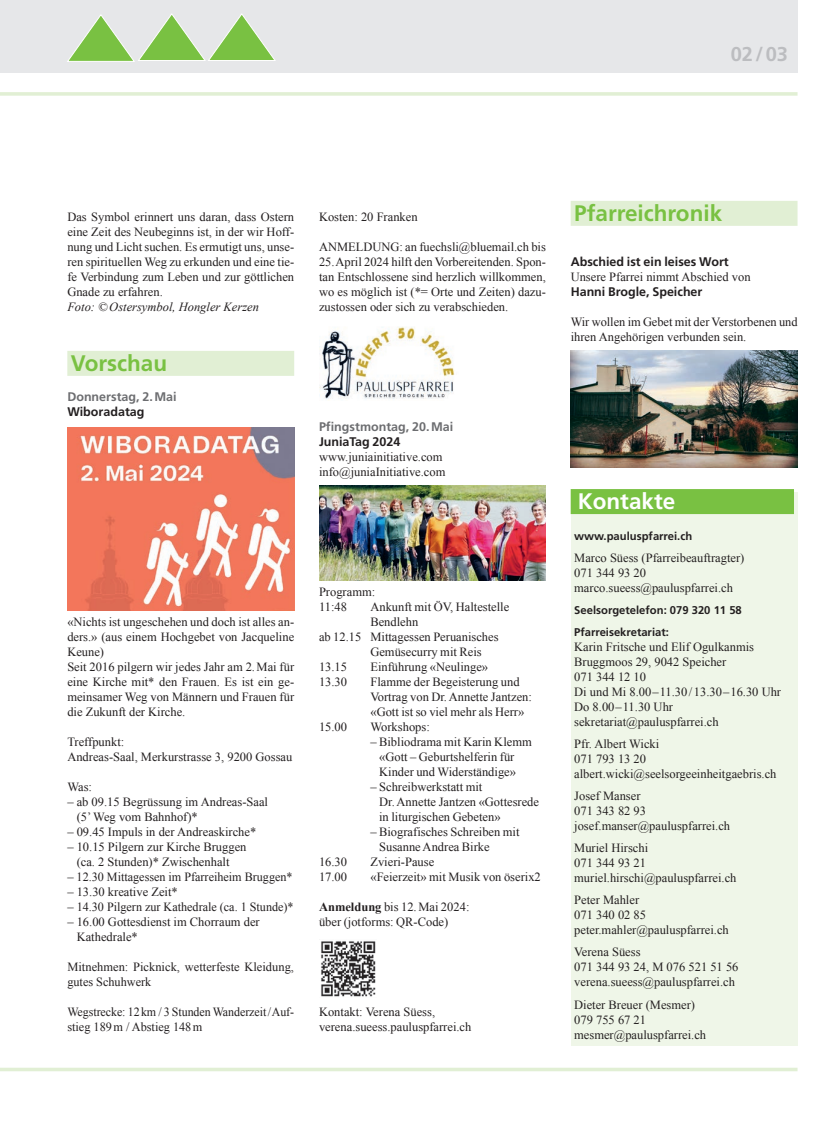
<style>
.page{position:relative;width:833px;height:1134px;background:#fff}
.page>*{position:absolute;margin:0;border:0;box-sizing:border-box;transform-origin:0 0}
.t1{font:700 22.5px "Frutiger LT Std";color:#79c142}
.t2{font:700 22.5px "Frutiger LT Std";color:#fff}
.t3{font:700 20px "Frutiger LT Std";color:#bcbdc0}
.t4{font:12.5px/15px "Times New Roman";color:#231f20}
.t5{font:700 12.5px "Frutiger LT Std";color:#231f20}
.t6{font:12.5px/15px "Times New Roman";color:#231f20;scale:.96 1}
.t7{font:700 12.5px "Frutiger LT Std";color:#6c6d70}
.t8{font:italic 12.5px "Times New Roman";color:#231f20}
.t9{font:700 11.25px/22.1px "Frutiger LT Std";color:#231f20}
.s1{font-weight:700}
</style>
<div class="page">
<div style="left:0;top:0;width:797px;height:73px;background:#e6e7e9"></div>
<hr style="left:0;top:92px;width:797px;height:4px;background:#e1efd4">
<hr style="left:0;top:1068px;width:797px;height:3px;background:#e1efd4">
<svg style="left:67px;top:14px;width:208px;height:48px"></svg>
<img style="left:319px;top:327px;width:136px;height:72px">
<img style="left:319px;top:485px;width:227px;height:96px">
<img style="left:321px;top:941px;width:55px;height:56px">
<div style="left:570px;top:201px;width:227px;height:25px;background:#e1efd4"></div>
<img style="left:570px;top:351px;width:227px;height:117px">
<div style="left:67px;top:351px;width:227px;height:25px;background:#e1efd4"></div>
<img style="left:67px;top:427px;width:227px;height:184px">
<div style="left:570px;top:492px;width:227px;height:554px;background:#eff6e8"></div>
<div style="left:570px;top:489px;width:224px;height:25px;background:#79c142"></div>
<h2 class="t3" style="left:730px;top:42px;width:59px">02/03</h2>
<p class="t4" style="left:67px;top:209px;width:228px;text-align:justify">Das Symbol erinnert uns daran, dass Ostern eine Zeit des Neubeginns ist, in der wir Hoff&shy;nung und Licht suchen. Es ermutigt uns, unse&shy;ren spirituellen Weg zu erkunden und eine tie&shy;fe Verbindung zum Leben und zur göttlichen Gnade zu erfahren.</p>
<p class="t8" style="left:67px;top:298px;width:193px">Foto: ©Ostersymbol, Hongler Kerzen</p>
<h1 class="t1" style="left:71px;top:349px;width:98px">Vorschau</h1>
<p class="t7" style="left:67px;top:389px;width:111px">Donnerstag, 2.Mai</p>
<p class="t5" style="left:67px;top:404px;width:79px">Wiboradatag</p>
<p class="t4" style="left:319px;top:209px;width:100px">Kosten: 20 Franken</p>
<p class="t4" style="left:319px;top:239px;width:228px;text-align:justify">ANMELDUNG: an fuechsli@bluemail.ch bis 25.April 2024 hilft den Vorbereitenden. Spon&shy;tan Entschlossene sind herzlich willkommen, wo es möglich ist (*= Orte und Zeiten) dazu&shy;zustossen oder sich zu verabschieden.</p>
<p class="t7" style="left:319px;top:419px;width:136px">Pfingstmontag, 20.Mai</p>
<p class="t5" style="left:319px;top:434px;width:83px">JuniaTag 2024</p>
<p class="t4" style="left:319px;top:449px;width:128px">www.juniainitiative.com info@juniaInitiative.com</p>
<p class="t4" style="left:67px;top:614px;width:228px">«Nichts ist ungeschehen und doch ist alles an&shy;ders.» (aus einem Hochgebet von Jacqueline Keune)<br>Seit 2016 pilgern wir jedes Jahr am 2.Mai für eine Kirche mit* den Frauen. Es ist ein ge&shy;meinsamer Weg von Männern und Frauen für die Zukunft der Kirche.</p>
<p class="t4" style="left:67px;top:734px;width:226px">Treffpunkt:<br>Andreas-Saal, Merkurstrasse 3, 9200 Gossau</p>
<p class="t4" style="left:67px;top:779px;width:26px">Was:</p>
<p class="t4" style="left:77px;top:794px;width:193px;text-indent:-9px">– ab 09.15 Begrüssung im Andreas-Saal (5’ Weg vom Bahnhof)*</p>
<p class="t4" style="left:67px;top:824px;width:190px">– 09.45 Impuls in der Andreaskirche*</p>
<p class="t4" style="left:77px;top:839px;width:171px;text-indent:-9px">– 10.15 Pilgern zur Kirche Bruggen (ca. 2 Stunden)* Zwischenhalt</p>
<p class="t4" style="left:67px;top:869px;width:227px">– 12.30 Mittagessen im Pfarreiheim Bruggen*</p>
<p class="t4" style="left:67px;top:884px;width:112px">– 13.30 kreative Zeit*</p>
<p class="t4" style="left:67px;top:899px;width:228px">– 14.30 Pilgern zur Kathedrale (ca. 1 Stunde)*</p>
<p class="t4" style="left:77px;top:914px;width:184px;text-indent:-9px">– 16.00 Gottesdienst im Chorraum der<br>Kathedrale*</p>
<p class="t4" style="left:67px;top:959px;width:228px">Mitnehmen: Picknick, wetterfeste Kleidung, gutes Schuhwerk</p>
<p class="t6" style="left:67px;top:1004px;width:238px">Wegstrecke: 12km / 3 Stunden Wanderzeit/Auf&shy;stieg 189m / Abstieg 148m</p>
<p class="t4" style="left:319px;top:584px;width:58px">Programm:<br>11:48</p>
<p class="t4" style="left:370px;top:599px;width:140px">Ankunft mit ÖV, Haltestelle</p>
<p class="t4" style="left:370px;top:614px;width:49px">Bendlehn</p>
<p class="t4" style="left:319px;top:629px;width:181px">ab 12.15 Mittagessen Peruanisches</p>
<p class="t4" style="left:370px;top:644px;width:113px">Gemüsecurry mit Reis</p>
<p class="t4" style="left:319px;top:659px;width:30px">13.15</p>
<p class="t4" style="left:370px;top:659px;width:119px">Einführung «Neulinge»</p>
<p class="t4" style="left:319px;top:674px;width:30px">13.30</p>
<p class="t4" style="left:370px;top:674px;width:163px">Flamme der Begeisterung und<br>Vortrag von Dr. Annette Jantzen: «Gott ist so viel mehr als Herr»</p>
<p class="t4" style="left:319px;top:719px;width:30px">15.00</p>
<p class="t4" style="left:370px;top:719px;width:61px">Workshops:</p>
<p class="t4" style="left:379px;top:734px;width:154px;text-indent:-9px">– Bibliodrama mit Karin Klemm «Gott – Geburtshelferin für<br>Kinder und Widerständige»</p>
<p class="t4" style="left:379px;top:779px;width:161px;text-indent:-9px">– Schreibwerkstatt mit<br>Dr. Annette Jantzen «Gottesrede in liturgischen Gebeten»</p>
<p class="t4" style="left:379px;top:824px;width:142px;text-indent:-9px">– Biografisches Schreiben mit<br>Susanne Andrea Birke</p>
<p class="t4" style="left:319px;top:854px;width:30px">16.30</p>
<p class="t4" style="left:370px;top:854px;width:65px">Zvieri-Pause</p>
<p class="t4" style="left:319px;top:869px;width:30px">17.00</p>
<p class="t4" style="left:370px;top:869px;width:172px">«Feierzeit» mit Musik von öserix2</p>
<p class="t4" style="left:319px;top:899px;width:152px"><span class="s1">Anmeldung</span> bis 12.Mai 2024: über (jotforms: QR-Code)</p>
<p class="t4" style="left:319px;top:1004px;width:154px">Kontakt: Verena Süess, verena.sueess.pauluspfarrei.ch</p>
<h1 class="t1" style="left:574px;top:199px;width:149px">Pfarreichronik</h1>
<p class="t5" style="left:570px;top:254px;width:160px">Abschied ist ein leises Wort</p>
<p class="t4" style="left:570px;top:269px;width:181px">Unsere Pfarrei nimmt Abschied von</p>
<p class="t5" style="left:570px;top:284px;width:133px">Hanni Brogle, Speicher</p>
<p class="t4" style="left:570px;top:314px;width:228px">Wir wollen im Gebet mit der Verstorbenen und ihren Angehörigen verbunden sein.</p>
<h1 class="t2" style="left:578px;top:488px;width:99px">Kontakte</h1>
<p class="t9" style="left:574px;top:525px;width:119px">www.pauluspfarrei.ch</p>
<p class="t4" style="left:574px;top:550px;width:172px">Marco Süess (Pfarreibeauftragter)<br>071 344 93 20 marco.sueess@pauluspfarrei.ch</p>
<p class="t9" style="left:574px;top:599px;width:169px">Seelsorgetelefon: 079 320 11 58<br>Pfarreisekretariat:</p>
<p class="t4" style="left:574px;top:639px;width:208px">Karin Fritsche und Elif Ogulkanmis<br>Bruggmoos 29, 9042 Speicher<br>071 344 12 10<br>Di und Mi 8.00 – 11.30 /13.30 – 16.30 Uhr<br>Do 8.00 – 11.30 Uhr sekretariat@pauluspfarrei.ch</p>
<p class="t4" style="left:574px;top:736px;width:204px">Pfr. Albert Wicki<br>071 793 13 20 albert.wicki@seelsorgeeinheitgaebris.ch</p>
<p class="t4" style="left:574px;top:788px;width:157px">Josef Manser<br>071 343 82 93 josef.manser@pauluspfarrei.ch</p>
<p class="t4" style="left:574px;top:840px;width:164px">Muriel Hirschi<br>071 344 93 21 muriel.hirschi@pauluspfarrei.ch</p>
<p class="t4" style="left:574px;top:892px;width:156px">Peter Mahler<br>071 340 02 85 peter.mahler@pauluspfarrei.ch</p>
<p class="t4" style="left:574px;top:944px;width:166px">Verena Süess<br>071 344 93 24, M 076 521 51 56 verena.sueess@pauluspfarrei.ch</p>
<p class="t4" style="left:574px;top:997px;width:133px">Dieter Breuer (Mesmer)<br>079 755 67 21 mesmer@pauluspfarrei.ch</p>
</div>
